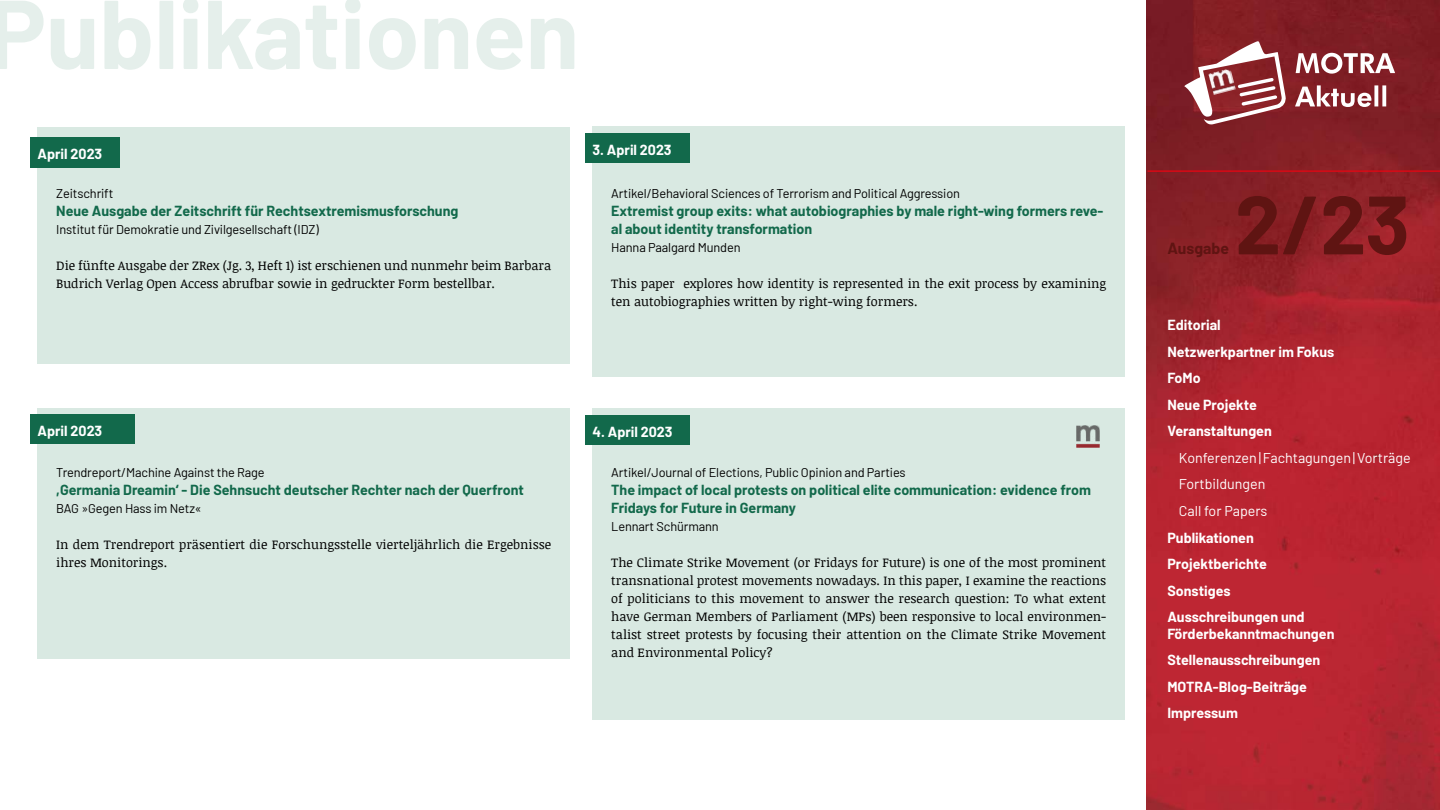
<style>
.page{position:relative;width:1440px;height:810px;background:#fff}
.page>*{position:absolute;margin:0;border:0;box-sizing:border-box;transform-origin:0 0}
.t1{font:700 97.5px "Barlow";color:#e5efeb}
.t2{font:700 82.5px "Barlow";color:#5f1412}
.t3{font:700 15.75px "Barlow";color:#5f1412}
.t4{font:700 14.25px/18px "Barlow";color:#12694b}
.t5{font:700 14.25px/26.5px "Barlow";color:#fff}
.t6{font:14.25px/26.5px "Barlow";color:#fff}
.t7{font:12.75px/18px "Noticia Text";color:#000}
.t8{font:12.75px "Barlow";letter-spacing:-.01em;color:#000}
</style>
<div class="page">
<img style="left:1147px;top:0;width:292px;height:809px">
<hr style="left:1148px;top:170px;width:292px;height:2px;background:#e30613">
<svg style="left:1295px;top:85px;width:91px;height:22px"></svg>
<svg style="left:1296px;top:53px;width:99px;height:21px"></svg>
<svg style="left:1184px;top:41px;width:102px;height:84px"></svg>
<img style="left:1208px;top:68px;width:28px;height:27px">
<div style="left:592px;top:127px;width:533px;height:250px;background:#d9e9e2"></div>
<div style="left:585px;top:133px;width:105px;height:29px;background:#12694b"></div>
<div style="left:38px;top:408px;width:532px;height:250px;background:#d9e9e2"></div>
<div style="left:30px;top:414px;width:105px;height:30px;background:#12694b"></div>
<div style="left:38px;top:128px;width:532px;height:236px;background:#d9e9e2"></div>
<div style="left:30px;top:137px;width:90px;height:30px;background:#12694b"></div>
<div style="left:592px;top:409px;width:533px;height:311px;background:#d9e9e2"></div>
<div style="left:585px;top:415px;width:105px;height:29px;background:#12694b"></div>
<img style="left:1077px;top:425px;width:23px;height:23px">
<h1 class="t1" style="left:-12px;top:-38px;width:593px">Publikationen</h1>
<p class="t5" style="left:38px;top:140px;width:66px">April 2023</p>
<p class="t8" style="left:56px;top:184px;width:59px">Zeitschrift</p>
<p class="t4" style="left:56px;top:201px;width:404px">Neue Ausgabe der Zeitschrift für Rechtsextremismusforschung</p>
<p class="t8" style="left:56px;top:220px;width:264px">Institut für Demokratie und Zivilgesellschaft (IDZ)</p>
<p class="t7" style="left:56px;top:256px;width:497px">Die fünfte Ausgabe der ZRex (Jg. 3, Heft 1) ist erschienen und nunmehr beim Barbara<br>Budrich Verlag Open Access abrufbar sowie in gedruckter Form bestellbar.</p>
<p class="t5" style="left:592px;top:135px;width:81px">3. April 2023</p>
<p class="t8" style="left:611px;top:184px;width:350px">Artikel/Behavioral Sciences of Terrorism and Political Aggression</p>
<p class="t4" style="left:611px;top:201px;width:494px">Extremist group exits: what autobiographies by male right-wing formers reve&shy;al about identity transformation</p>
<p class="t8" style="left:611px;top:238px;width:131px">Hanna Paalgard Munden</p>
<p class="t7" style="left:611px;top:274px;width:497px">This paper explores how identity is represented in the exit process by examining ten autobiographies written by right-wing formers.</p>
<p class="t5" style="left:38px;top:417px;width:66px">April 2023</p>
<p class="t8" style="left:56px;top:463px;width:210px">Trendreport/Machine Against the Rage</p>
<p class="t4" style="left:56px;top:480px;width:469px">,Germania Dreamin‘ - Die Sehnsucht deutscher Rechter nach der Querfront</p>
<p class="t8" style="left:56px;top:499px;width:147px">BAG »Gegen Hass im Netz«</p>
<p class="t7" style="left:56px;top:535px;width:497px">In dem Trendreport präsentiert die Forschungsstelle vierteljährlich die Ergebnisse ihres Monitorings.</p>
<p class="t5" style="left:592px;top:417px;width:81px">4. April 2023</p>
<p class="t8" style="left:611px;top:463px;width:296px">Artikel/Journal of Elections, Public Opinion and Parties</p>
<p class="t4" style="left:611px;top:480px;width:481px">The impact of local protests on political elite communication: evidence from<br>Fridays for Future in Germany</p>
<p class="t8" style="left:611px;top:517px;width:109px">Lennart Schürmann</p>
<p class="t7" style="left:611px;top:553px;width:496px;text-align:justify">The Climate Strike Movement (or Fridays for Future) is one of the most prominent transnational protest movements nowadays. In this paper, I examine the reactions of politicians to this movement to answer the research question: To what extent have German Members of Parliament (MPs) been responsive to local environmen&shy;talist street protests by focusing their attention on the Climate Strike Movement and Environmental Policy?</p>
<p class="t3" style="left:1167px;top:237px;width:63px">Ausgabe</p>
<h2 class="t2" style="left:1235px;top:164px;width:176px">2/23</h2>
<p class="t5" style="left:1167px;top:311px;width:168px">Editorial<br>Netzwerkpartner im Fokus<br>FoMo<br>Neue Projekte<br>Veranstaltungen</p>
<p class="t6" style="left:1179px;top:443px;width:233px">Konferenzen|Fachtagungen|Vorträge<br>Fortbildungen<br>Call for Papers</p>
<p class="t5" style="left:1167px;top:523px;width:139px">Publikationen<br>Projektberichte<br>Sonstiges<br>Ausschreibungen und</p>
<p class="t5" style="left:1167px;top:619px;width:169px">Förderbekanntmachungen<br>Stellenausschreibungen<br>MOTRA-Blog-Beiträge<br>Impressum</p>
</div>
